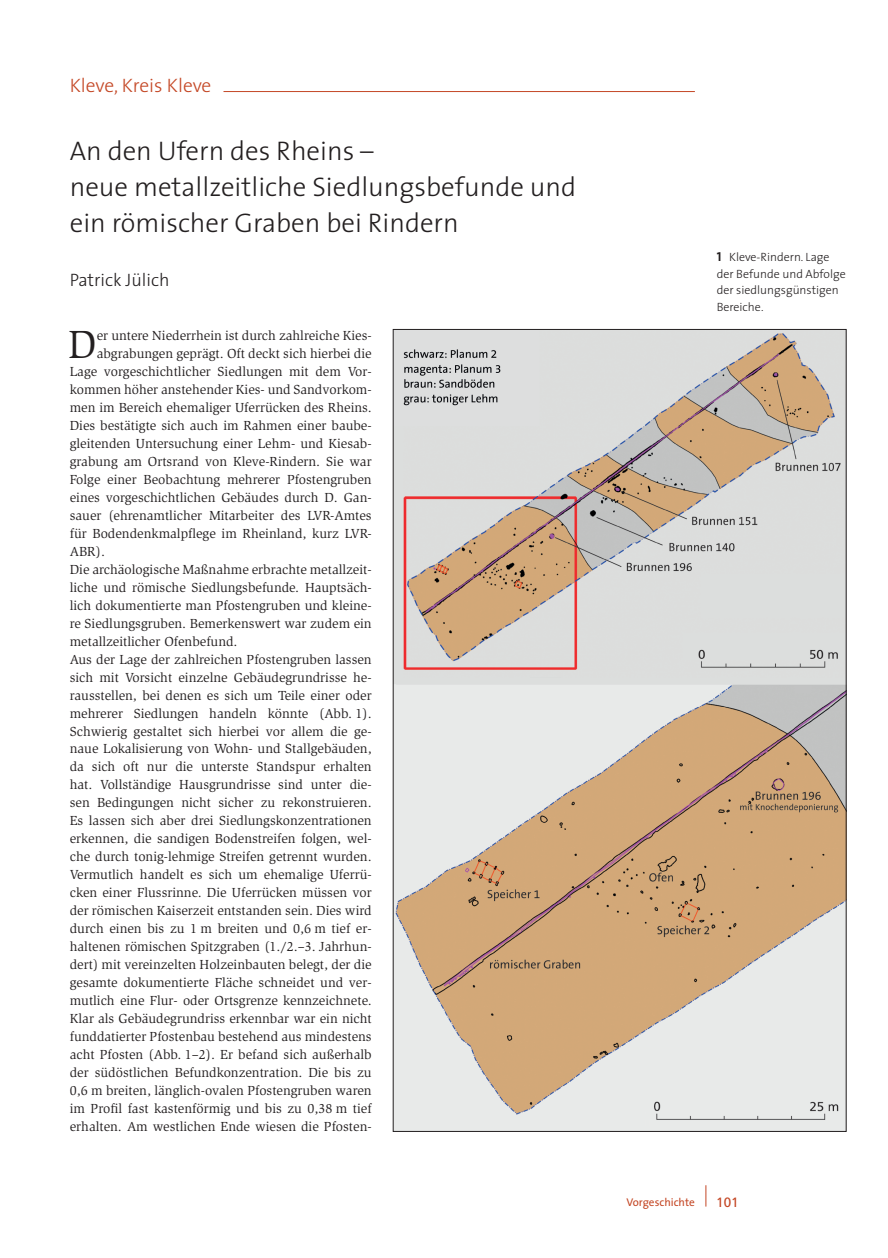
<style>
.page{position:relative;width:888px;height:1258px;background:#fff}
.page>*{position:absolute;margin:0;border:0;box-sizing:border-box;transform-origin:0 0}
.t1{font:40.35px "Slimbach";color:#231f20}
.t2{font:300 27px/36px "The Sans";color:#231f20}
.t3{font:300 19.5px "The Sans";color:#c44725}
.t4{font:300 18px "The Sans";color:#231f20}
.t5{font:13.5px "Slimbach";color:#231f20}
.t6{font:13.5px "Frutiger CE";color:#c44725}
.t7{font:300 12px/16.5px "The Sans";color:#231f20}
.t8{font:11.25px "The Sans";color:#c44725}
.s1{font-family:"The Sans Bold Caps";font-weight:400;font-size:13.05px}
</style>
<div class="page">
<svg style="left:705px;top:1185px;width:1px;height:21px"></svg>
<img style="left:395px;top:331px;width:449px;height:798px">
<hr style="left:223px;top:91px;width:472px;height:1px;background:#c44725">
<h3 class="t3" style="left:70px;top:69px;width:143px">Kleve, Kreis Kleve</h3>
<h2 class="t2" style="left:70px;top:131px;width:508px">An den Ufern des Rheins –<br>neue metallzeitliche Siedlungsbefunde und ein römischer Graben bei Rindern</h2>
<h3 class="t4" style="left:70px;top:265px;width:101px">Patrick Jülich</h3>
<h1 class="t1" style="left:68px;top:321px;width:30px">D</h1>
<p class="t5" style="left:97px;top:327px;width:276px">er untere Niederrhein ist durch zahlreiche Kies-</p>
<p class="t5" style="left:97px;top:345px;width:276px">abgrabungen geprägt. Oft deckt sich hierbei die</p>
<p class="t5" style="left:70px;top:363px;width:303px">Lage vorgeschichtlicher Siedlungen mit dem Vor-</p>
<p class="t5" style="left:70px;top:381px;width:303px">kommen höher anstehender Kies- und Sandvorkom-</p>
<p class="t5" style="left:70px;top:399px;width:303px">men im Bereich ehemaliger Uferrücken des Rheins.</p>
<p class="t5" style="left:70px;top:417px;width:303px">Dies bestätigte sich auch im Rahmen einer baube-</p>
<p class="t5" style="left:70px;top:435px;width:303px">gleitenden Untersuchung einer Lehm- und Kiesab-</p>
<p class="t5" style="left:70px;top:453px;width:303px">grabung am Ortsrand von Kleve-Rindern. Sie war</p>
<p class="t5" style="left:70px;top:471px;width:303px">Folge einer Beobachtung mehrerer Pfostengruben</p>
<p class="t5" style="left:70px;top:489px;width:303px">eines vorgeschichtlichen Gebäudes durch D. Gan-</p>
<p class="t5" style="left:70px;top:507px;width:303px">sauer (ehrenamtlicher Mitarbeiter des LVR-Amtes</p>
<p class="t5" style="left:70px;top:525px;width:303px">für Bodendenkmalpflege im Rheinland, kurz LVR-</p>
<p class="t5" style="left:70px;top:543px;width:37px">ABR).</p>
<p class="t5" style="left:70px;top:561px;width:303px">Die archäologische Maßnahme erbrachte metallzeit-</p>
<p class="t5" style="left:70px;top:579px;width:303px">liche und römische Siedlungsbefunde. Hauptsäch-</p>
<p class="t5" style="left:70px;top:597px;width:303px">lich dokumentierte man Pfostengruben und kleine-</p>
<p class="t5" style="left:70px;top:615px;width:303px">re Siedlungsgruben. Bemerkenswert war zudem ein</p>
<p class="t5" style="left:70px;top:633px;width:169px">metallzeitlicher Ofenbefund.</p>
<p class="t5" style="left:70px;top:651px;width:303px">Aus der Lage der zahlreichen Pfostengruben lassen</p>
<p class="t5" style="left:70px;top:669px;width:303px">sich mit Vorsicht einzelne Gebäudegrundrisse he-</p>
<p class="t5" style="left:70px;top:687px;width:303px">rausstellen, bei denen es sich um Teile einer oder</p>
<p class="t5" style="left:70px;top:705px;width:303px">mehrerer Siedlungen handeln könnte (Abb. 1).</p>
<p class="t5" style="left:70px;top:723px;width:303px">Schwierig gestaltet sich hierbei vor allem die ge-</p>
<p class="t5" style="left:70px;top:741px;width:303px">naue Lokalisierung von Wohn- und Stallgebäuden,</p>
<p class="t5" style="left:70px;top:759px;width:303px">da sich oft nur die unterste Standspur erhalten</p>
<p class="t5" style="left:70px;top:777px;width:303px">hat. Vollständige Hausgrundrisse sind unter die-</p>
<p class="t5" style="left:70px;top:795px;width:303px">sen Bedingungen nicht sicher zu rekonstruieren.</p>
<p class="t5" style="left:70px;top:813px;width:303px">Es lassen sich aber drei Siedlungskonzentrationen</p>
<p class="t5" style="left:70px;top:831px;width:303px">erkennen, die sandigen Bodenstreifen folgen, wel-</p>
<p class="t5" style="left:70px;top:849px;width:303px">che durch tonig-lehmige Streifen getrennt wurden.</p>
<p class="t5" style="left:70px;top:867px;width:303px">Vermutlich handelt es sich um ehemalige Uferrü-</p>
<p class="t5" style="left:70px;top:885px;width:303px">cken einer Flussrinne. Die Uferrücken müssen vor</p>
<p class="t5" style="left:70px;top:903px;width:303px">der römischen Kaiserzeit entstanden sein. Dies wird</p>
<p class="t5" style="left:70px;top:921px;width:303px">durch einen bis zu 1 m breiten und 0,6 m tief er-</p>
<p class="t5" style="left:70px;top:939px;width:303px">haltenen römischen Spitzgraben (1./2.–3. Jahrhun-</p>
<p class="t5" style="left:70px;top:957px;width:303px">dert) mit vereinzelten Holzeinbauten belegt, der die</p>
<p class="t5" style="left:70px;top:975px;width:303px">gesamte dokumentierte Fläche schneidet und ver-</p>
<p class="t5" style="left:70px;top:993px;width:303px">mutlich eine Flur- oder Ortsgrenze kennzeichnete.</p>
<p class="t5" style="left:70px;top:1011px;width:303px">Klar als Gebäudegrundriss erkennbar war ein nicht</p>
<p class="t5" style="left:70px;top:1029px;width:303px">funddatierter Pfostenbau bestehend aus mindestens</p>
<p class="t5" style="left:70px;top:1047px;width:303px">acht Pfosten (Abb. 1–2). Er befand sich außerhalb</p>
<p class="t5" style="left:70px;top:1065px;width:303px">der südöstlichen Befundkonzentration. Die bis zu</p>
<p class="t5" style="left:70px;top:1083px;width:303px">0,6 m breiten, länglich-ovalen Pfostengruben waren</p>
<p class="t5" style="left:70px;top:1101px;width:303px">im Profil fast kastenförmig und bis zu 0,38 m tief</p>
<p class="t5" style="left:70px;top:1119px;width:303px">erhalten. Am westlichen Ende wiesen die Pfosten-</p>
<p class="t7" style="left:717px;top:249px;width:131px"><span class="s1">1</span> Kleve-Rindern. Lage der Befunde und Abfolge der siedlungsgünstigen<br>Bereiche.</p>
<p class="t8" style="left:626px;top:1193px;width:70px">Vorgeschichte</p>
<p class="t6" style="left:716px;top:1194px;width:24px">101</p>
</div>
